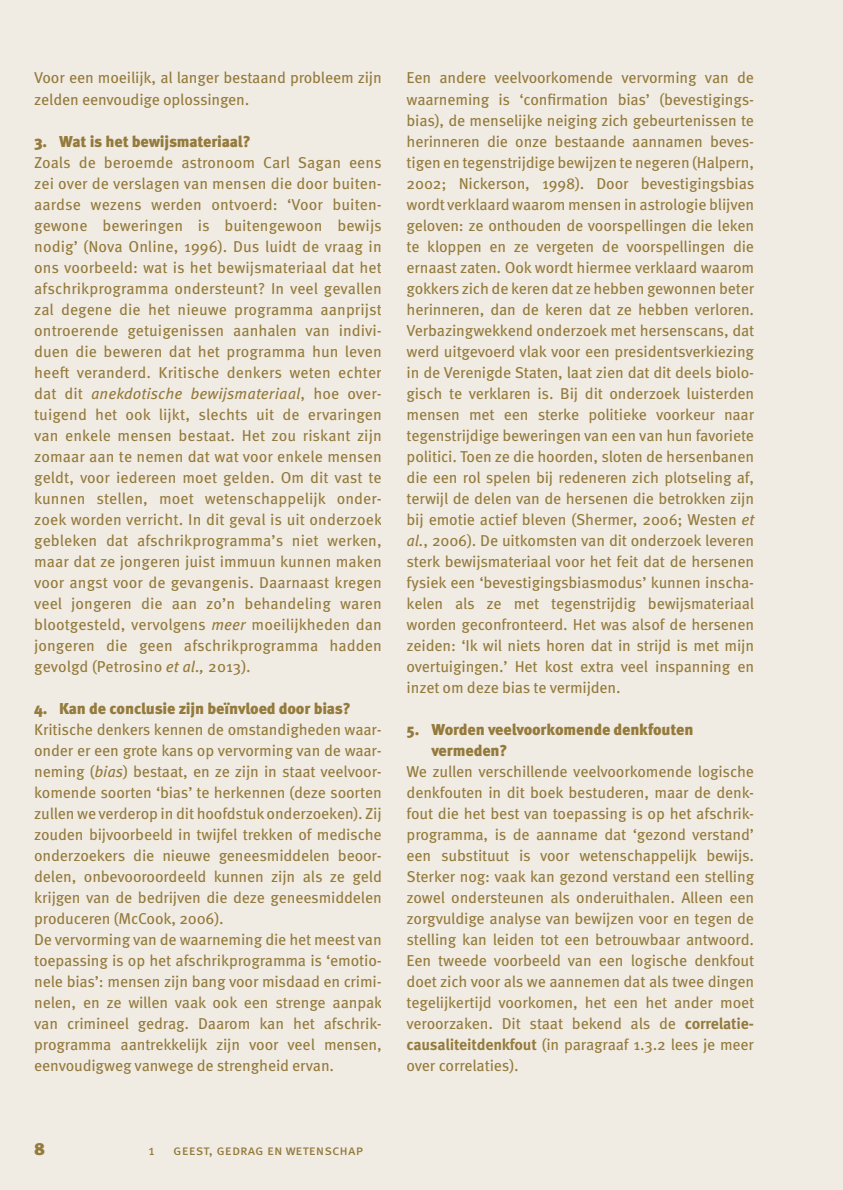
<style>
.page{position:relative;width:843px;height:1190px;background:#fff}
.page>*{position:absolute;margin:0;border:0;box-sizing:border-box;transform-origin:0 0}
.t1{font:900 17.5px "Meta Pro";color:#947a3c}
.t2{font:15.75px/21px "Meta Pro";letter-spacing:-.01em;color:#947a3c;text-align:justify}
.t3{font:900 15.75px/21px "Meta Pro";letter-spacing:-.01em;color:#947a3c}
.t4{font:14px "Meta Pro";color:#947a3c}
.s1{font-style:italic}
.s2{font-weight:700}
</style>
<div class="page">
<div style="left:0;top:0;width:842px;height:1189px;background:#f1ece3"></div>
<p class="t2" style="left:34px;top:66px;width:349px">Voor een moeilijk, al langer bestaand probleem zijn zelden eenvoudige oplossingen.</p>
<p class="t3" style="left:34px;top:130px;width:218px">3. Wat is het bewijsmateriaal?</p>
<p class="t2" style="left:34px;top:150px;width:349px">Zoals de beroemde astronoom Carl Sagan eens zei over de verslagen van mensen die door buiten&shy;aardse wezens werden ontvoerd: ‘Voor buiten&shy;gewone beweringen is buitengewoon bewijs nodig’ (Nova Online, 1996). Dus luidt de vraag in ons voorbeeld: wat is het bewijsmateriaal dat het afschrikprogramma ondersteunt? In veel gevallen zal degene die het nieuwe programma aanprijst ontroerende getuigenissen aanhalen van indivi&shy;duen die beweren dat het programma hun leven heeft veranderd. Kritische denkers weten echter dat dit <span class="s1">anekdotische bewijsmateriaal</span>, hoe over&shy;tuigend het ook lijkt, slechts uit de ervaringen van enkele mensen bestaat. Het zou riskant zijn zomaar aan te nemen dat wat voor enkele mensen geldt, voor iedereen moet gelden. Om dit vast te kunnen stellen, moet wetenschappelijk onder&shy;zoek worden verricht. In dit geval is uit onderzoek gebleken dat afschrikprogramma’s niet werken, maar dat ze jongeren juist immuun kunnen maken voor angst voor de gevangenis. Daarnaast kregen veel jongeren die aan zo’n behandeling waren blootgesteld, vervolgens <span class="s1">meer</span> moeilijkheden dan jongeren die geen afschrikprogramma hadden gevolgd (Petrosino <span class="s1">et al.,</span> 2013).</p>
<p class="t3" style="left:34px;top:697px;width:318px">4. Kan de conclusie zijn beïnvloed door bias?</p>
<p class="t2" style="left:34px;top:717px;width:349px;text-align:left">Kritische denkers kennen de omstandigheden waar&shy;onder er een grote kans op vervorming van de waar&shy;neming (<span class="s1">bias</span>) bestaat, en ze zijn in staat veelvoor&shy;komende soorten ‘bias’ te herkennen (deze soorten zullen we verderop in dit hoofdstuk onderzoeken). Zij zouden bijvoorbeeld in twijfel trekken of medische onderzoekers die nieuwe geneesmiddelen beoor&shy;delen, onbevooroordeeld kunnen zijn als ze geld krijgen van de bedrijven die deze geneesmiddelen produceren (McCook, 2006).<br>De vervorming van de waarneming die het meest van toepassing is op het afschrikprogramma is ‘emotio&shy;nele bias’: mensen zijn bang voor misdaad en crimi&shy;nelen, en ze willen vaak ook een strenge aanpak van crimineel gedrag. Daarom kan het afschrik&shy;programma aantrekkelijk zijn voor veel mensen, eenvoudigweg vanwege de strengheid ervan.</p>
<p class="t2" style="left:406px;top:66px;width:349px">Een andere veelvoorkomende vervorming van de waarneming is ‘confirmation bias’ (bevestigings&shy;bias), de menselijke neiging zich gebeurtenissen te herinneren die onze bestaande aannamen beves&shy;tigen en tegenstrijdige bewijzen te negeren (Halpern, 2002; Nickerson, 1998). Door bevestigingsbias wordt verklaard waarom mensen in astrologie blijven geloven: ze onthouden de voorspellingen die leken te kloppen en ze vergeten de voorspellingen die ernaast zaten. Ook wordt hiermee verklaard waarom gokkers zich de keren dat ze hebben gewonnen beter herinneren, dan de keren dat ze hebben verloren.<br>Verbazingwekkend onderzoek met hersenscans, dat werd uitgevoerd vlak voor een presidentsverkiezing in de Verenigde Staten, laat zien dat dit deels biolo&shy;gisch te verklaren is. Bij dit onderzoek luisterden mensen met een sterke politieke voorkeur naar tegenstrijdige beweringen van een van hun favoriete politici. Toen ze die hoorden, sloten de hersenbanen die een rol spelen bij redeneren zich plotseling af, terwijl de delen van de hersenen die betrokken zijn bij emotie actief bleven (Shermer, 2006; Westen <span class="s1">et al.</span>, 2006). De uitkomsten van dit onderzoek leveren sterk bewijsmateriaal voor het feit dat de hersenen fysiek een ‘bevestigingsbiasmodus’ kunnen inscha&shy;kelen als ze met tegenstrijdig bewijsmateriaal worden geconfronteerd. Het was alsof de hersenen zeiden: ‘Ik wil niets horen dat in strijd is met mijn overtuigingen.’ Het kost extra veel inspanning en inzet om deze bias te vermijden.</p>
<p class="t3" style="left:431px;top:718px;width:263px;text-indent:-25px">5. Worden veelvoorkomende denkfouten vermeden?</p>
<p class="t2" style="left:406px;top:759px;width:349px">We zullen verschillende veelvoorkomende logische denkfouten in dit boek bestuderen, maar de denk&shy;fout die het best van toepassing is op het afschrik&shy;programma, is de aanname dat ‘gezond verstand’ een substituut is voor wetenschappelijk bewijs.<br>Sterker nog: vaak kan gezond verstand een stelling zowel ondersteunen als onderuithalen. Alleen een zorgvuldige analyse van bewijzen voor en tegen de stelling kan leiden tot een betrouwbaar antwoord.<br>Een tweede voorbeeld van een logische denkfout doet zich voor als we aannemen dat als twee dingen tegelijkertijd voorkomen, het een het ander moet veroorzaken. Dit staat bekend als de <span class="s2">correlatie&shy;causaliteitdenkfout</span> (in paragraaf 1.3.2 lees je meer over correlaties).</p>
<p class="t1" style="left:34px;top:1134px;width:13px">8</p>
<p class="t4" style="left:148px;top:1139px;width:8px">1</p>
<p class="t4" style="left:173px;top:1139px;width:191px">Geest, g edrag en wetenschap</p>
</div>
